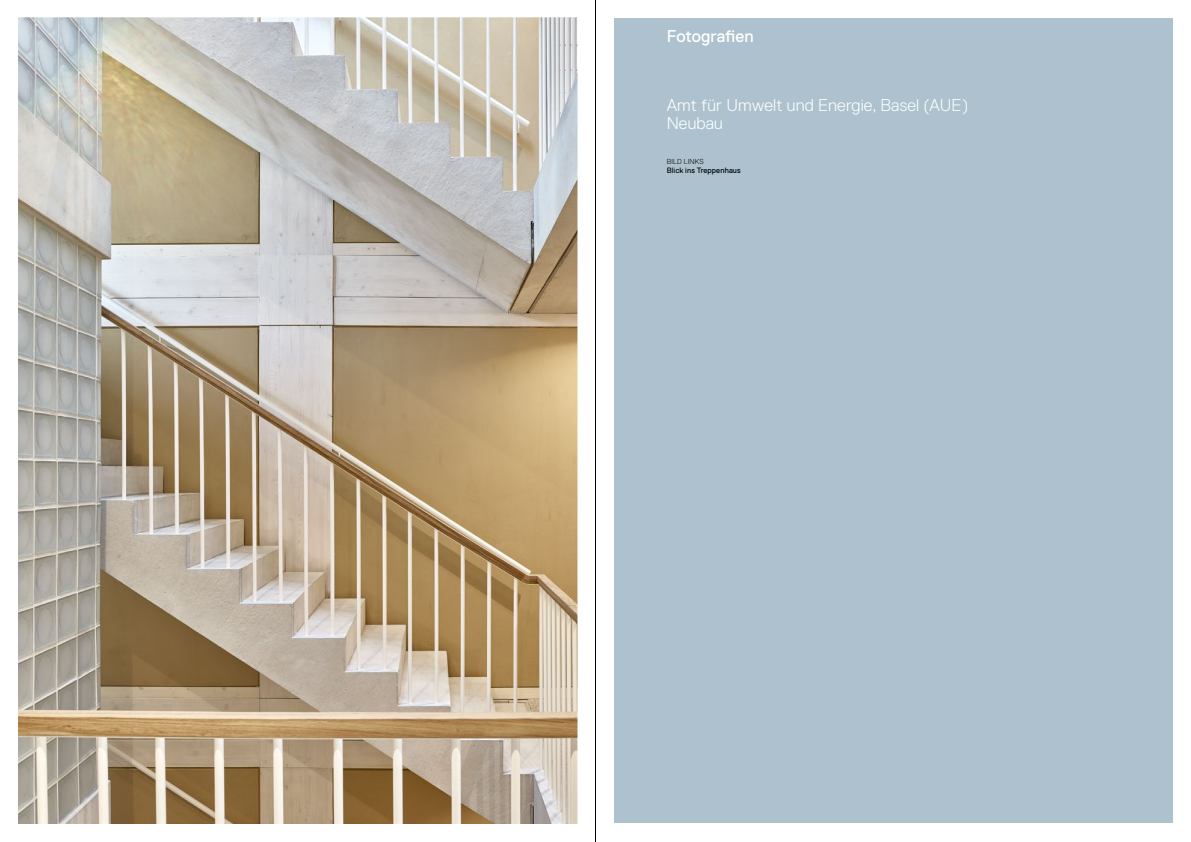
<style>
.page{position:relative;width:1191px;height:842px;background:#fff}
.page>*{position:absolute;margin:0;border:0;box-sizing:border-box;transform-origin:0 0}
.t1{font:300 17.1px/18px "Replica Pro";letter-spacing:.01em;color:#fff}
.t2{font:17.1px "Replica Pro";letter-spacing:-.005em;color:#fff}
.t3{font:7.8px "Replica Pro";letter-spacing:.01em;color:#000}
.t4{font:300 7.2px "Replica Pro";letter-spacing:.025em;color:#000}
</style>
<div class="page">
<img style="left:18px;top:17px;width:559px;height:807px">
<div style="left:614px;top:18px;width:558px;height:805px;background:#adc2ce"></div>
<hr style="left:595px;top:0;width:1px;height:842px;background:#000">
<p class="t2" style="left:667px;top:27px;width:88px">Fotografien</p>
<p class="t1" style="left:666px;top:96px;width:303px">Amt für Umwelt und Energie, Basel (AUE)<br>Neubau</p>
<p class="t4" style="left:667px;top:158px;width:38px">BILD LINKS</p>
<p class="t3" style="left:667px;top:166px;width:75px">Blick ins Treppenhaus</p>
</div>
